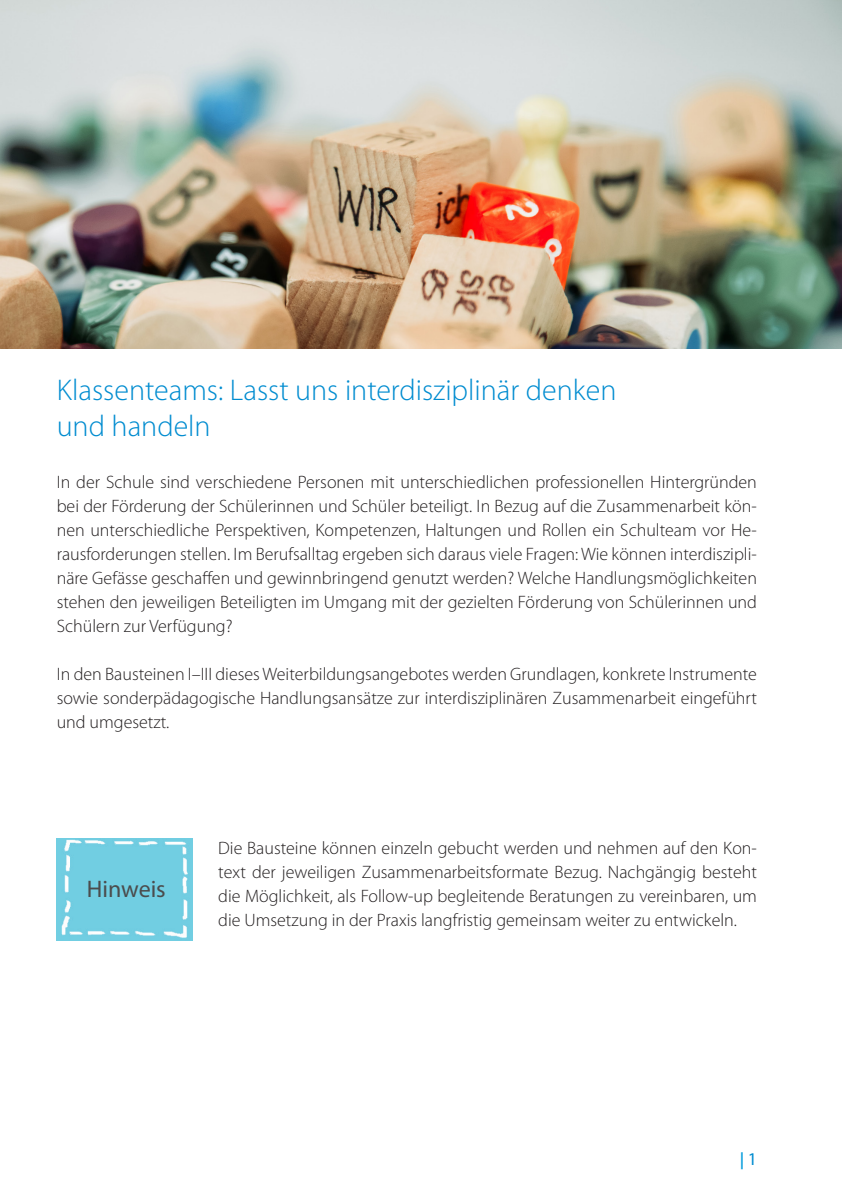
<style>
.page{position:relative;width:842px;height:1191px;background:#fff}
.page>*{position:absolute;margin:0;border:0;box-sizing:border-box;transform-origin:0 0}
.Innenseite__Titel{font:300 30px "Myriad Pro";color:#008cd0}
.Inhaltsverzeichnis{font:24px "Myriad Pro";color:#4b4c4d}
.Lauftext{font:300 18px/24px "Myriad Pro";color:#231f20;text-align:justify}
.t1{font:600 17px "Myriad Pro";color:#069ddc}
.s1{font-weight:400;font-size:18px;color:#008cd0}
</style>
<div class="page">
<img style="left:0;top:0;width:842px;height:349px">
<img style="left:57px;top:838px;width:136px;height:102px">
<p class="Innenseite__Titel" style="left:57px;top:373px;width:561px">Klassenteams: Lasst uns interdisziplinär denken</p>
<p class="Innenseite__Titel" style="left:57px;top:409px;width:155px">und handeln</p>
<p class="Lauftext" style="left:57px;top:470px;width:702px">In der Schule sind verschiedene Personen mit unterschiedlichen professionellen Hintergründen bei der Förderung der Schülerinnen und Schüler beteiligt. In Bezug auf die Zusammenarbeit kön&shy;nen unterschiedliche Perspektiven, Kompetenzen, Haltungen und Rollen ein Schulteam vor He&shy;rausforderungen stellen. Im Berufsalltag ergeben sich daraus viele Fragen: Wie können interdiszipli&shy;näre Gefässe geschaffen und gewinnbringend genutzt werden? Welche Handlungsmöglichkeiten stehen den jeweiligen Beteiligten im Umgang mit der gezielten Förderung von Schülerinnen und Schülern zur Verfügung?</p>
<p class="Lauftext" style="left:57px;top:662px;width:702px">In den Bausteinen I–III dieses Weiterbildungsangebotes werden Grundlagen, konkrete Instrumente sowie sonderpädagogische Handlungsansätze zur interdisziplinären Zusammenarbeit eingeführt und umgesetzt.</p>
<p class="Inhaltsverzeichnis" style="left:87px;top:876px;width:81px">Hinweis</p>
<p class="Lauftext" style="left:218px;top:836px;width:540px">Die Bausteine können einzeln gebucht werden und nehmen auf den Kon&shy;text der jeweiligen Zusammenarbeitsformate Bezug. Nachgängig besteht die Möglichkeit, als Follow-up begleitende Beratungen zu vereinbaren, um die Umsetzung in der Praxis langfristig gemeinsam weiter zu entwickeln.</p>
<p class="t1" style="left:740px;top:1149px;width:19px">| <span class="s1">1</span></p>
</div>
